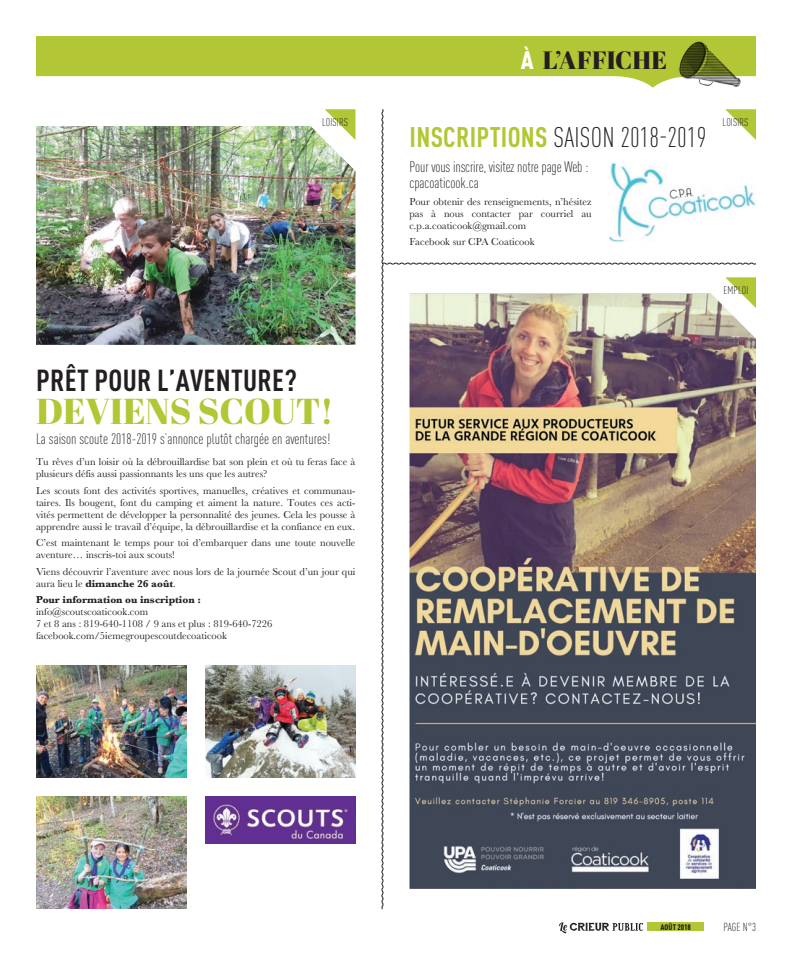
<style>
.page{position:relative;width:792px;height:972px;background:#fff}
.page>*{position:absolute;margin:0;border:0;box-sizing:border-box;transform-origin:0 0}
.t1{font:36px "Abril Fatface";color:#b3c635}
.t2{font:700 condensed 30px "DINOT";letter-spacing:.01em;color:#231f20}
.t3{font:300 condensed 28px "DINOT";color:#231f20}
.t4{font:700 condensed 28px "DINOT";color:#b3c635}
.t5{font:25px "Abril Fatface";color:#231f20}
.t6{font:300 condensed 15px/16px "DINOT";color:#231f20}
.t7{font:300 condensed 11.5px "DINOT";color:#231f20}
.t8{font:300 condensed 11px "DINOT";letter-spacing:.01em;color:#231f20}
.t9{font:10.5px/12px "Baskerville";color:#231f20}
.t10{font:700 10.5px "Baskerville";color:#231f20}
.t11{font:900 condensed 8px "DINOT";color:#231f20}
.s1{font-family:"DINOT";font-weight:900;font-stretch:condensed;color:#fff}
.s2{font-weight:700}
</style>
<div class="page">
<svg style="left:36px;top:36px;width:720px;height:52px;fill:#b3c635"></svg>
<img style="left:679px;top:41px;width:62px;height:47px">
<svg style="left:559px;top:922px;width:84px;height:11px"></svg>
<div style="left:648px;top:922px;width:56px;height:9px;background:#b3c635"></div>
<img style="left:381px;top:109px;width:376px;height:801px">
<svg style="left:325px;top:109px;width:31px;height:17px"></svg>
<img style="left:610px;top:163px;width:146px;height:78px">
<img style="left:36px;top:665px;width:150px;height:113px">
<img style="left:205px;top:665px;width:151px;height:113px">
<img style="left:36px;top:796px;width:150px;height:113px">
<img style="left:36px;top:126px;width:320px;height:219px">
<img style="left:205px;top:796px;width:151px;height:48px">
<h3 class="t5" style="left:521px;top:43px;width:148px"><span class="s1">À</span> L’AFFICHE</h3>
<p class="t8" style="left:322px;top:116px;width:27px">loisirs</p>
<p class="t8" style="left:723px;top:116px;width:27px">loisirs</p>
<h3 class="t4" style="left:410px;top:120px;width:13px">INSCRIPTIONS</h3>
<h3 class="t3" style="left:553px;top:122px;width:11px">SAISON</h3>
<h3 class="t3" style="left:620px;top:122px;width:87px">2018-2019</h3>
<h3 class="t6" style="left:410px;top:159px;width:180px">Pour vous inscrire, visitez notre page Web : cpacoaticook.ca</h3>
<p class="t9" style="left:410px;top:196px;width:184px;text-align:justify">Pour obtenir des renseignements, n’hésitez pas à nous contacter par courriel au c.p.a.coaticook@gmail.com</p>
<p class="t9" style="left:410px;top:236px;width:127px">Facebook sur CPA Coaticook</p>
<h2 class="t2" style="left:36px;top:362px;width:262px">PRÊT POUR L’AVENTURE?</h2>
<h1 class="t1" style="left:36px;top:385px;width:299px">DEVIENS SCOUT!</h1>
<h3 class="t6" style="left:36px;top:431px;width:296px">La saison scoute 2018-2019 s’annonce plutôt chargée en aventures!</h3>
<p class="t9" style="left:36px;top:456px;width:321px">Tu rêves d’un loisir où la débrouillardise bat son plein et où tu feras face à plusieurs défis aussi passionnants les uns que les autres?</p>
<p class="t9" style="left:36px;top:484px;width:321px;text-align:justify">Les scouts font des activités sportives, manuelles, créatives et communau&shy;taires. Ils bougent, font du camping et aiment la nature. Toutes ces acti&shy;vités permettent de développer la personnalité des jeunes. Cela les pousse à apprendre aussi le travail d’équipe, la débrouillardise et la confiance en eux.</p>
<p class="t9" style="left:36px;top:537px;width:321px">C’est maintenant le temps pour toi d’embarquer dans une toute nouvelle aventure… inscris-toi aux scouts!</p>
<p class="t9" style="left:36px;top:565px;width:321px">Viens découvrir l’aventure avec nous lors de la journée Scout d’un jour qui aura lieu le <span class="s2">dimanche 26 août</span>.</p>
<p class="t10" style="left:36px;top:592px;width:166px">Pour information ou inscription :</p>
<p class="t9" style="left:36px;top:606px;width:238px">info@scoutscoaticook.com<br>7 et 8 ans : 819-640-1108 / 9 ans et plus : 819-640-7226 facebook.com/5iemegroupescoutdecoaticook</p>
<p class="t8" style="left:724px;top:284px;width:26px">emploi</p>
<p class="t11" style="left:661px;top:922px;width:32px">Août 2018</p>
<p class="t7" style="left:724px;top:921px;width:5px">PAGE</p>
<p class="t7" style="left:743px;top:921px;width:15px">N°3</p>
</div>
